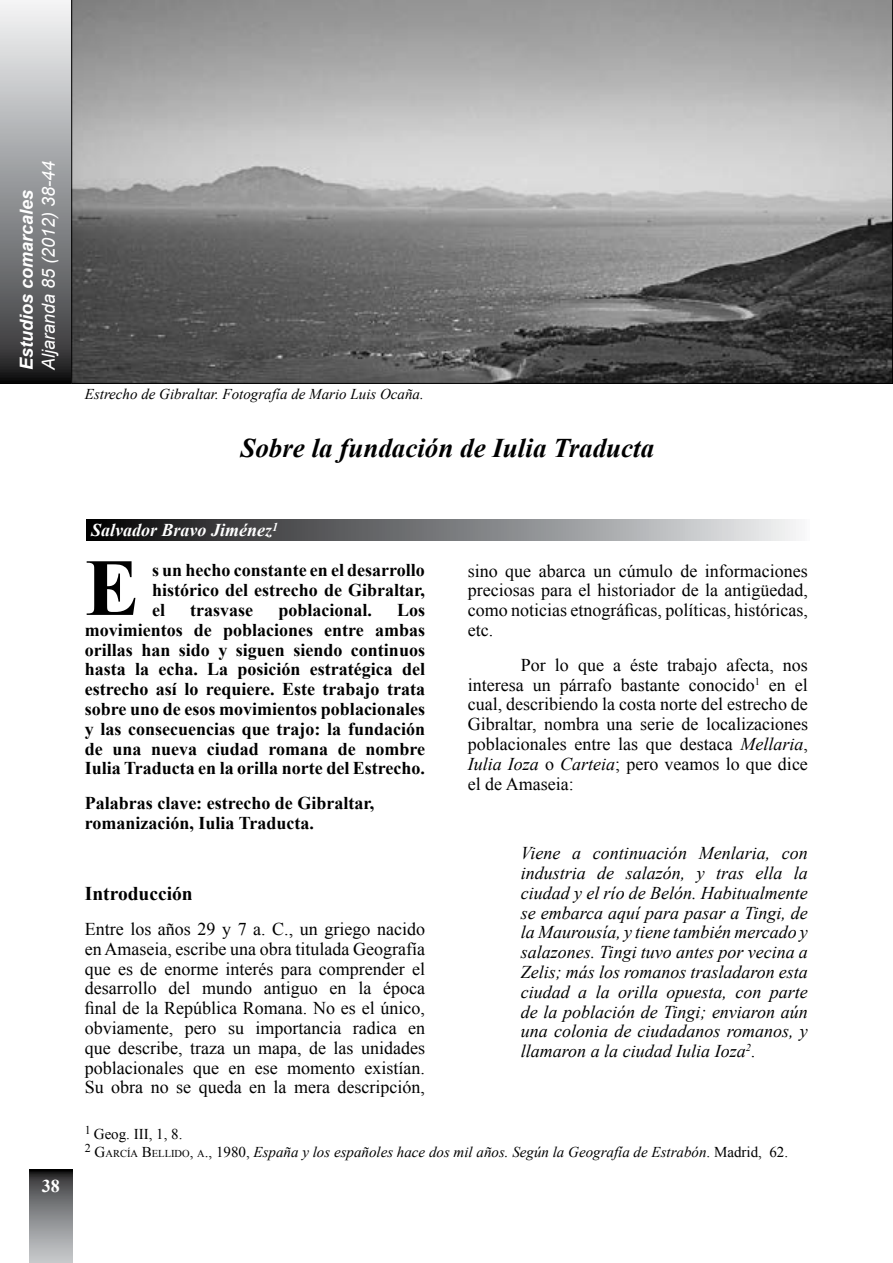
<style>
.page{position:relative;width:893px;height:1263px;background:#fff}
.page>*{position:absolute;margin:0;border:0;box-sizing:border-box;transform-origin:0 0}
.t1{font:700 81px "Times New Roman";color:#000}
.t2{font:italic 700 27px "Times New Roman";color:#000}
.t3{font:700 19.5px "Times New Roman";color:#000}
.t4{font:18px/19.8px "Times New Roman";color:#000;text-align:justify}
.t5{font:700 18px/19.8px "Times New Roman";color:#000;text-align:justify}
.t6{font:italic 18px/19.8px "Times New Roman";color:#000;text-align:justify}
.t7{font:italic 18px "Arial";color:#fff}
.t8{font:italic 700 18px "Times New Roman";color:#fff}
.t9{font:italic 700 18px "Arial";color:#fff}
.t10{font:700 18px "Times New Roman";color:#fff}
.t11{font:italic 15px/18px "Times New Roman";color:#000}
.s1{font-style:italic}
.s2{font-style:normal}
.s3{font-style:normal;font-size:10.5px}
</style>
<div class="page">
<svg style="left:30px;top:1170px;width:42px;height:93px;background:#818385"></svg>
<svg style="left:0;top:2px;width:71px;height:381px;background:#909294"></svg>
<div style="left:87px;top:519px;width:722px;height:21px;background:linear-gradient(to right,#080809,#eff1f3)"></div>
<svg style="left:71px;top:0;width:822px;height:384px;background:#8d8d8d"></svg>
<p class="t9" style="left:15px;top:370px;width:182px;rotate:-90deg">Estudios comarcales</p>
<p class="t7" style="left:37px;top:370px;width:211px;rotate:-90deg">Aljaranda 85 (2012) 38-44</p>
<p class="t10" style="left:42px;top:1174px;width:19px">38</p>
<p class="t11" style="left:85px;top:385px;width:341px">Estrecho de Gibraltar. Fotografía de Mario Luis Ocaña.</p>
<h2 class="t2" style="left:240px;top:429px;width:415px">Sobre la fundación de Iulia Traducta</h2>
<p class="t8" style="left:91px;top:517px;width:189px">Salvador Bravo Jiménez<sup>1</sup></p>
<h1 class="t1" style="left:85px;top:532px;width:56px">E</h1>
<p class="t5" style="left:152px;top:560px;width:274px">s un hecho constante en el desarrollo histórico del estrecho de Gibraltar, el</p>
<p class="t5" style="left:190px;top:599px;width:64px">trasvase</p>
<p class="t5" style="left:278px;top:599px;width:95px">poblacional.</p>
<p class="t5" style="left:85px;top:599px;width:342px;text-indent:312px">Los movimientos de poblaciones entre ambas orillas han sido y siguen siendo continuos hasta la echa. La posición estratégica del estrecho así lo requiere. Este trabajo trata sobre uno de esos movimientos poblacionales y las consecuencias que trajo: la fundación de una nueva ciudad romana de nombre Iulia Traducta en la orilla norte del Estrecho.</p>
<p class="t5" style="left:85px;top:793px;width:291px">Palabras clave: estrecho de Gibraltar, romanización, Iulia Traducta.</p>
<p class="t3" style="left:85px;top:880px;width:109px">Introducción</p>
<p class="t4" style="left:85px;top:919px;width:342px">Entre los años 29 y 7 a. C., un griego nacido en Amaseia, escribe una obra titulada Geografía que es de enorme interés para comprender el desarrollo del mundo antiguo en la época final de la República Romana. No es el único, obviamente, pero su importancia radica en que describe, traza un mapa, de las unidades poblacionales que en ese momento existían.<br>Su obra no se queda en la mera descripción,</p>
<p class="t4" style="left:468px;top:560px;width:342px">sino que abarca un cúmulo de informaciones preciosas para el historiador de la antigüedad, como noticias etnográficas, políticas, históricas, etc.</p>
<p class="t4" style="left:468px;top:654px;width:342px;text-indent:53px">Por lo que a éste trabajo afecta, nos interesa un párrafo bastante conocido<sup>1</sup> en el cual, describiendo la costa norte del estrecho de Gibraltar, nombra una serie de localizaciones poblacionales entre las que destaca <span class="s1">Mellaria</span>, <span class="s1">Iulia Ioza</span> o <span class="s1">Carteia</span>; pero veamos lo que dice el de Amaseia:</p>
<p class="t6" style="left:521px;top:843px;width:289px">Viene a continuación Menlaria, con industria de salazón, y tras ella la ciudad y el río de Belón. Habitualmente se embarca aquí para pasar a Tingi, de la Maurousía, y tiene también mercado y salazones. Tingi tuvo antes por vecina a Zelis; más los romanos trasladaron esta ciudad a la orilla opuesta, con parte de la población de Tingi; enviaron aún una colonia de ciudadanos romanos, y llamaron a la ciudad Iulia Ioza<sup>2</sup><span class="s2">.</span></p>
<p class="t11" style="left:85px;top:1124px;width:705px"><sup>1</sup> <span class="s2">Geog. III, 1, 8.<br></span><sup>2</sup> <span class="s2">G</span><span class="s3">ARCÍA</span> <span class="s2">B</span><span class="s3">ELLIDO</span><span class="s2">,</span> <span class="s3">A</span><span class="s2">., 1980,</span> España y los españoles hace dos mil años. Según la Geografía de Estrabón<span class="s2">. Madrid, 62.</span></p>
</div>
